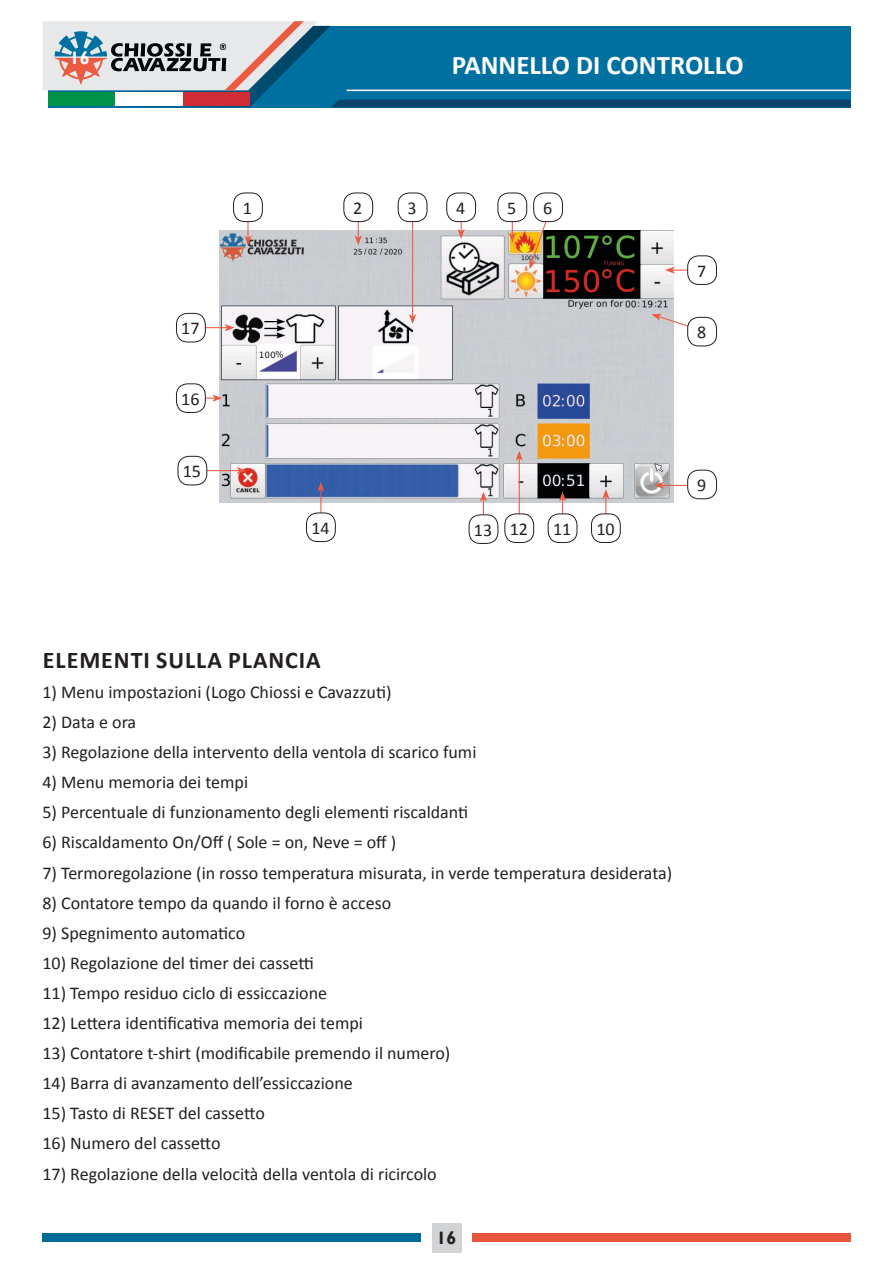
<style>
.page{position:relative;width:893px;height:1263px;background:#fff}
.page>*{position:absolute;margin:0;border:0;box-sizing:border-box;transform-origin:0 0}
.t1{font:700 27px "Calibri";color:#fff}
.t2{font:700 24px "Calibri";letter-spacing:.04em;color:#231f20}
.t3{font:18px "Calibri";color:#231f20}
.t4{font:700 18px "Gill Sans";color:#231f20}
.t5{font:700 18px "Gill Sans";color:#fff}
</style>
<div class="page">
<svg style="left:43px;top:21px;width:807px;height:86px;background:#4088aa"></svg>
<div style="left:43px;top:1233px;width:378px;height:9px;background:#006a99"></div>
<div style="left:472px;top:1233px;width:378px;height:9px;background:#e6563d"></div>
<div style="left:432px;top:1223px;width:29px;height:29px;background:#d1d3d5"></div>
<div style="left:183px;top:92px;width:67px;height:14px;background:#d02c38"></div>
<div style="left:48px;top:92px;width:67px;height:14px;background:#009346"></div>
<div style="left:115px;top:92px;width:68px;height:14px;background:#fff"></div>
<img style="left:220px;top:231px;width:453px;height:272px">
<svg style="left:244px;top:222px;width:8px;height:23px"></svg>
<svg style="left:355px;top:222px;width:7px;height:23px"></svg>
<hr style="left:412px;top:210px;width:1px;height:106px;background:#eb5b42">
<svg style="left:409px;top:314px;width:7px;height:10px"></svg>
<svg style="left:458px;top:222px;width:7px;height:17px"></svg>
<svg style="left:665px;top:266px;width:22px;height:8px"></svg>
<svg style="left:651px;top:314px;width:44px;height:16px"></svg>
<hr style="left:661px;top:485px;width:50px;height:1px;background:#eb5b42">
<svg style="left:654px;top:482px;width:10px;height:7px"></svg>
<svg style="left:602px;top:489px;width:7px;height:24px"></svg>
<svg style="left:317px;top:482px;width:7px;height:30px"></svg>
<hr style="left:203px;top:470px;width:36px;height:1px;background:#eb5b42">
<svg style="left:237px;top:467px;width:10px;height:7px"></svg>
<svg style="left:206px;top:394px;width:16px;height:8px"></svg>
<svg style="left:206px;top:324px;width:29px;height:7px"></svg>
<div style="left:176px;top:313px;width:30px;height:29px;border:1px solid #231f20;border-radius:11px"></div>
<div style="left:178px;top:456px;width:29px;height:29px;background:#fff;border-radius:11px"></div>
<div style="left:177px;top:456px;width:30px;height:29px;border:1px solid #231f20;border-radius:11px"></div>
<div style="left:176px;top:383px;width:30px;height:30px;border:1px solid #231f20;border-radius:11px"></div>
<div style="left:233px;top:192px;width:30px;height:30px;border:1px solid #231f20;border-radius:11px"></div>
<div style="left:343px;top:192px;width:30px;height:30px;border:1px solid #231f20;border-radius:11px"></div>
<div style="left:446px;top:192px;width:30px;height:30px;border:1px solid #231f20;border-radius:11px"></div>
<div style="left:398px;top:193px;width:29px;height:29px;background:#fff;border-radius:11px"></div>
<div style="left:398px;top:192px;width:29px;height:30px;border:1px solid #231f20;border-radius:11px"></div>
<div style="left:688px;top:317px;width:28px;height:29px;background:#fff;border-radius:11px"></div>
<div style="left:687px;top:317px;width:30px;height:29px;border:1px solid #231f20;border-radius:11px"></div>
<div style="left:687px;top:255px;width:30px;height:30px;border:1px solid #231f20;border-radius:11px"></div>
<div style="left:688px;top:470px;width:28px;height:29px;background:#fff;border-radius:11px"></div>
<div style="left:687px;top:470px;width:30px;height:29px;border:1px solid #231f20;border-radius:11px"></div>
<div style="left:306px;top:512px;width:30px;height:30px;border:1px solid #231f20;border-radius:11px"></div>
<svg style="left:509px;top:222px;width:7px;height:21px"></svg>
<svg style="left:529px;top:216px;width:20px;height:53px"></svg>
<div style="left:497px;top:192px;width:30px;height:30px;border:1px solid #231f20;border-radius:11px"></div>
<div style="left:534px;top:193px;width:28px;height:29px;background:#fff;border-radius:11px"></div>
<div style="left:533px;top:192px;width:30px;height:30px;border:1px solid #231f20;border-radius:11px"></div>
<div style="left:591px;top:513px;width:30px;height:30px;border:1px solid #231f20;border-radius:11px"></div>
<svg style="left:559px;top:492px;width:7px;height:21px"></svg>
<hr style="left:519px;top:458px;width:1px;height:63px;background:#eb5b42">
<svg style="left:516px;top:451px;width:7px;height:10px"></svg>
<div style="left:505px;top:514px;width:29px;height:28px;background:#fff;border-radius:11px"></div>
<div style="left:504px;top:513px;width:30px;height:30px;border:1px solid #231f20;border-radius:11px"></div>
<div style="left:548px;top:513px;width:29px;height:30px;border:1px solid #231f20;border-radius:11px"></div>
<hr style="left:483px;top:499px;width:1px;height:34px;background:#eb5b42">
<svg style="left:480px;top:492px;width:7px;height:9px"></svg>
<div style="left:469px;top:515px;width:29px;height:28px;background:#fff;border-radius:11px"></div>
<div style="left:469px;top:514px;width:29px;height:30px;border:1px solid #231f20;border-radius:11px"></div>
<p class="t5" style="left:70px;top:47px;width:21px">16</p>
<h1 class="t1" style="left:452px;top:48px;width:293px">PANNELLO DI CONTROLLO</h1>
<p class="t3" style="left:181px;top:317px;width:20px">17</p>
<p class="t3" style="left:181px;top:388px;width:20px">16</p>
<p class="t3" style="left:183px;top:460px;width:20px">15</p>
<p class="t3" style="left:243px;top:197px;width:11px">1</p>
<p class="t3" style="left:353px;top:197px;width:11px">2</p>
<p class="t3" style="left:408px;top:197px;width:11px">3</p>
<p class="t3" style="left:456px;top:197px;width:11px">4</p>
<p class="t3" style="left:507px;top:197px;width:11px">5</p>
<p class="t3" style="left:543px;top:197px;width:11px">6</p>
<p class="t3" style="left:311px;top:517px;width:20px">14</p>
<p class="t3" style="left:474px;top:518px;width:56px">13 12</p>
<p class="t3" style="left:553px;top:518px;width:20px">11</p>
<p class="t3" style="left:596px;top:518px;width:20px">10</p>
<p class="t3" style="left:697px;top:260px;width:11px">7</p>
<p class="t3" style="left:697px;top:321px;width:11px">8</p>
<p class="t3" style="left:697px;top:474px;width:11px">9</p>
<h2 class="t2" style="left:43px;top:644px;width:279px">ELEMENTI SULLA PLANCIA</h2>
<p class="t3" style="left:43px;top:681px;width:350px">1) Menu impostazioni (Logo Chiossi e Cavazzuti)</p>
<p class="t3" style="left:43px;top:711px;width:95px">2) Data e ora</p>
<p class="t3" style="left:43px;top:741px;width:435px">3) Regolazione della intervento della ventola di scarico fumi</p>
<p class="t3" style="left:43px;top:771px;width:207px">4) Menu memoria dei tempi</p>
<p class="t3" style="left:43px;top:801px;width:427px">5) Percentuale di funzionamento degli elementi riscaldanti</p>
<p class="t3" style="left:43px;top:831px;width:355px">6) Riscaldamento On/Off ( Sole = on, Neve = off )</p>
<p class="t3" style="left:43px;top:861px;width:631px">7) Termoregolazione (in rosso temperatura misurata, in verde temperatura desiderata)</p>
<p class="t3" style="left:43px;top:891px;width:350px">8) Contatore tempo da quando il forno è acceso</p>
<p class="t3" style="left:43px;top:921px;width:204px">9) Spegnimento automatico</p>
<p class="t3" style="left:43px;top:951px;width:273px">10) Regolazione del timer dei cassetti</p>
<p class="t3" style="left:43px;top:982px;width:286px">11) Tempo residuo ciclo di essiccazione</p>
<p class="t3" style="left:43px;top:1012px;width:322px">12) Lettera identificativa memoria dei tempi</p>
<p class="t3" style="left:43px;top:1042px;width:409px">13) Contatore t-shirt (modificabile premendo il numero)</p>
<p class="t3" style="left:43px;top:1072px;width:312px">14) Barra di avanzamento dell’essiccazione</p>
<p class="t3" style="left:43px;top:1102px;width:224px">15) Tasto di RESET del cassetto</p>
<p class="t3" style="left:43px;top:1132px;width:180px">16) Numero del cassetto</p>
<p class="t3" style="left:43px;top:1162px;width:396px">17) Regolazione della velocità della ventola di ricircolo</p>
<p class="t4" style="left:437px;top:1227px;width:21px">16</p>
</div>
